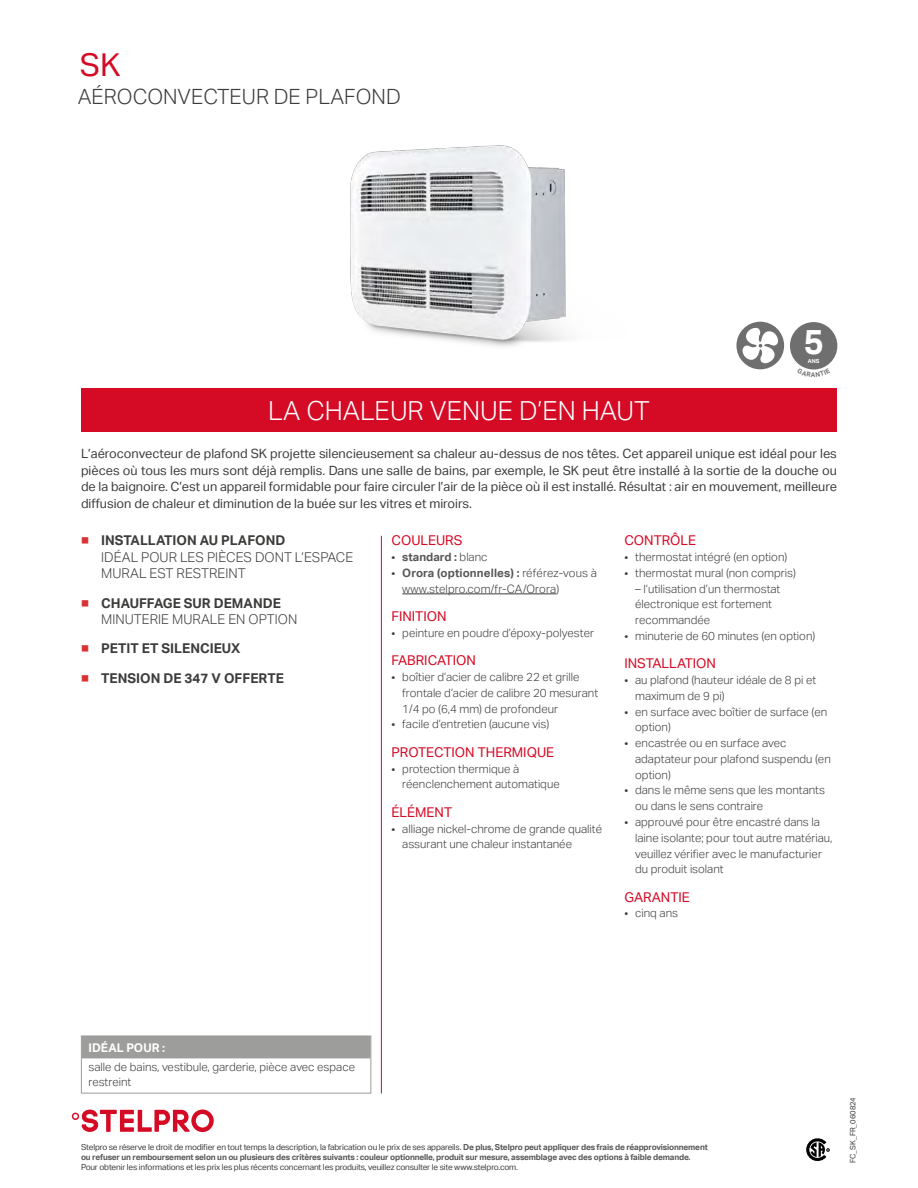
<style>
.page{position:relative;width:918px;height:1188px;background:#fff}
.page>*{position:absolute;margin:0;border:0;box-sizing:border-box;transform-origin:0 0}
.t1{font:700 34.8px "Aktiv Grotesk";color:#fff}
.t2{font:31.5px "Aktiv Grotesk";color:#d50a25}
.t3{font:300 26.25px "Aktiv Grotesk";color:#fff}
.t4{font:300 21px "Aktiv Grotesk";color:#3c3c3b}
.t5{font:300 13.5px/16.2px "Aktiv Grotesk";color:#3c3c3b}
.t6{font:13.5px "Aktiv Grotesk";color:#d50a25}
.t7{font:700 13.5px "Aktiv Grotesk";color:#3c3c3b}
.t8{font:12.75px/16.5px "Aktiv Grotesk";color:#3c3c3b;text-align:justify}
.t9{font:700 12px "Aktiv Grotesk";color:#fff}
.t10{font:300 11.55px/15.8px "Aktiv Grotesk";color:#3c3c3b}
.t11{font:700 11.55px "Aktiv Grotesk";color:#575756}
.t12{font:700 8.25px/9.9px "Aktiv Grotesk";letter-spacing:-.02em;color:#575756}
.t13{font:8.25px "Aktiv Grotesk";letter-spacing:-.02em;color:#3c3c3b}
.t14{font:7.5px "Aktiv Grotesk";color:#3c3c3b}
.t15{font:700 5.7px "Aktiv Grotesk";color:#fff}
.s1{font-weight:700;color:#d93234}
.s2{font-weight:700}
.s3{color:#d93234}
.s4{font-weight:300;color:#3c3c3b}
.s5{font-weight:700;color:#575756}
.s6{font-weight:400;color:#3c3c3b}
</style>
<div class="page">
<img style="left:350px;top:145px;width:217px;height:202px">
<div style="left:736px;top:322px;width:48px;height:47px;background:#706f6f;border-radius:50%"></div>
<svg style="left:743px;top:327px;width:35px;height:36px"></svg>
<hr style="left:381px;top:536px;width:1px;height:557px;background:#d50a25">
<div style="left:82px;top:1036px;width:288px;height:22px;background:#9d9d9c"></div>
<div style="left:81px;top:1036px;width:290px;height:58px;border:1px solid #9d9d9c"></div>
<hr style="left:402px;top:593px;width:154px;height:1px;background:#3c3c3b">
<div style="left:81px;top:389px;width:756px;height:43px;background:#d50a25"></div>
<svg style="left:806px;top:1138px;width:23px;height:23px"></svg>
<div style="left:790px;top:322px;width:47px;height:48px;background:#706f6f;border-radius:50%"></div>
<svg style="left:72px;top:1110px;width:142px;height:22px"></svg>
<svg style="left:805px;top:368px;width:17px;height:2px"></svg>
<h2 class="t2" style="left:80px;top:47px;width:42px">SK</h2>
<h3 class="t4" style="left:78px;top:85px;width:325px">AÉROCONVECTEUR DE PLAFOND</h3>
<h1 class="t1" style="left:803px;top:322px;width:22px">5</h1>
<p class="t15" style="left:808px;top:357px;width:13px">ANS</p>
<h3 class="t3" style="left:268px;top:395px;width:383px">LA CHALEUR VENUE D’EN HAUT</h3>
<p class="t8" style="left:81px;top:446px;width:758px">L’aéroconvecteur de plafond SK projette silencieusement sa chaleur au-dessus de nos têtes. Cet appareil unique est idéal pour les pièces où tous les murs sont déjà remplis. Dans une salle de bains, par exemple, le SK peut être installé à la sortie de la douche ou de la baignoire. C’est un appareil formidable pour faire circuler l’air de la pièce où il est installé. Résultat : air en mouvement, meilleure diffusion de chaleur et diminution de la buée sur les vitres et miroirs.</p>
<p class="t5" style="left:101px;top:533px;width:254px;text-indent:-20px"><span class="s1">■</span> <span class="s2">INSTALLATION AU PLAFOND<br></span>IDÉAL POUR LES PIÈCES DONT L’ESPACE<br>MURAL EST RESTREINT</p>
<p class="t5" style="left:101px;top:595px;width:198px;text-indent:-20px"><span class="s1">■</span> <span class="s2">CHAUFFAGE SUR DEMANDE<br></span>MINUTERIE MURALE EN OPTION</p>
<p class="t7" style="left:81px;top:641px;width:161px"><span class="s3">■</span> PETIT ET SILENCIEUX</p>
<p class="t7" style="left:81px;top:671px;width:204px"><span class="s3">■</span> TENSION DE 347 V OFFERTE</p>
<p class="t6" style="left:392px;top:533px;width:73px">COULEURS</p>
<p class="t11" style="left:391px;top:550px;width:98px"><span class="s4">•</span> standard : <span class="s4">blanc</span></p>
<p class="t10" style="left:402px;top:565px;width:196px;text-indent:-11px">• <span class="s5">Orora (optionnelles) :</span> référez-vous à www.stelpro.com/fr-CA/Orora)</p>
<p class="t6" style="left:392px;top:609px;width:57px">FINITION</p>
<p class="t10" style="left:391px;top:625px;width:204px">• peinture en poudre d’époxy-polyester</p>
<p class="t6" style="left:392px;top:653px;width:86px">FABRICATION</p>
<p class="t10" style="left:402px;top:669px;width:197px;text-indent:-11px">• boîtier d’acier de calibre 22 et grille frontale d’acier de calibre 20 mesurant<br>1/4 po (6,4 mm) de profondeur</p>
<p class="t10" style="left:391px;top:717px;width:159px">• facile d’entretien (aucune vis)</p>
<p class="t6" style="left:392px;top:744px;width:164px">PROTECTION THERMIQUE</p>
<p class="t10" style="left:402px;top:761px;width:159px;text-indent:-11px">• protection thermique à réenclenchement automatique</p>
<p class="t6" style="left:392px;top:804px;width:62px">ÉLÉMENT</p>
<p class="t10" style="left:402px;top:821px;width:201px;text-indent:-11px">• alliage nickel-chrome de grande qualité assurant une chaleur instantanée</p>
<p class="t6" style="left:624px;top:533px;width:73px">CONTRÔLE</p>
<p class="t10" style="left:624px;top:549px;width:164px">• thermostat intégré (en option)</p>
<p class="t10" style="left:624px;top:565px;width:173px">• thermostat mural (non compris)</p>
<p class="t10" style="left:635px;top:581px;width:147px">– l’utilisation d’un thermostat électronique est fortement recommandée</p>
<p class="t10" style="left:624px;top:628px;width:192px">• minuterie de 60 minutes (en option)</p>
<p class="t6" style="left:624px;top:656px;width:93px">INSTALLATION</p>
<p class="t10" style="left:635px;top:672px;width:183px;text-indent:-11px">• au plafond (hauteur idéale de 8 pi et maximum de 9 pi)</p>
<p class="t10" style="left:635px;top:704px;width:194px;text-indent:-11px">• en surface avec boîtier de surface (en option)</p>
<p class="t10" style="left:635px;top:735px;width:197px;text-indent:-11px">• encastrée ou en surface avec adaptateur pour plafond suspendu (en option)</p>
<p class="t10" style="left:635px;top:783px;width:191px;text-indent:-11px">• dans le même sens que les montants ou dans le sens contraire</p>
<p class="t10" style="left:635px;top:814px;width:199px;text-indent:-11px">• approuvé pour être encastré dans la laine isolante; pour tout autre matériau, veuillez vérifier avec le manufacturier du produit isolant</p>
<p class="t6" style="left:624px;top:889px;width:67px">GARANTIE</p>
<p class="t10" style="left:624px;top:906px;width:55px">• cinq ans</p>
<p class="t9" style="left:88px;top:1041px;width:78px">IDÉAL POUR :</p>
<p class="t10" style="left:88px;top:1060px;width:268px;line-height:15px">salle de bains, vestibule, garderie, pièce avec espace restreint</p>
<p class="t12" style="left:81px;top:1143px;width:628px"><span class="s6">Stelpro se réserve le droit de modifier en tout temps la description, la fabrication ou le prix de ses appareils.</span> De plus, Stelpro peut appliquer des frais de réapprovisionnement ou refuser un remboursement selon un ou plusieurs des critères suivants : couleur optionnelle, produit sur mesure, assemblage avec des options à faible demande.</p>
<p class="t13" style="left:81px;top:1163px;width:438px">Pour obtenir les informations et les prix les plus récents concernant les produits, veuillez consulter le site www.stelpro.com.</p>
<p class="t14" style="left:848px;top:1163px;width:68px;rotate:-90deg">FC_SK_FR_060824</p>
</div>
